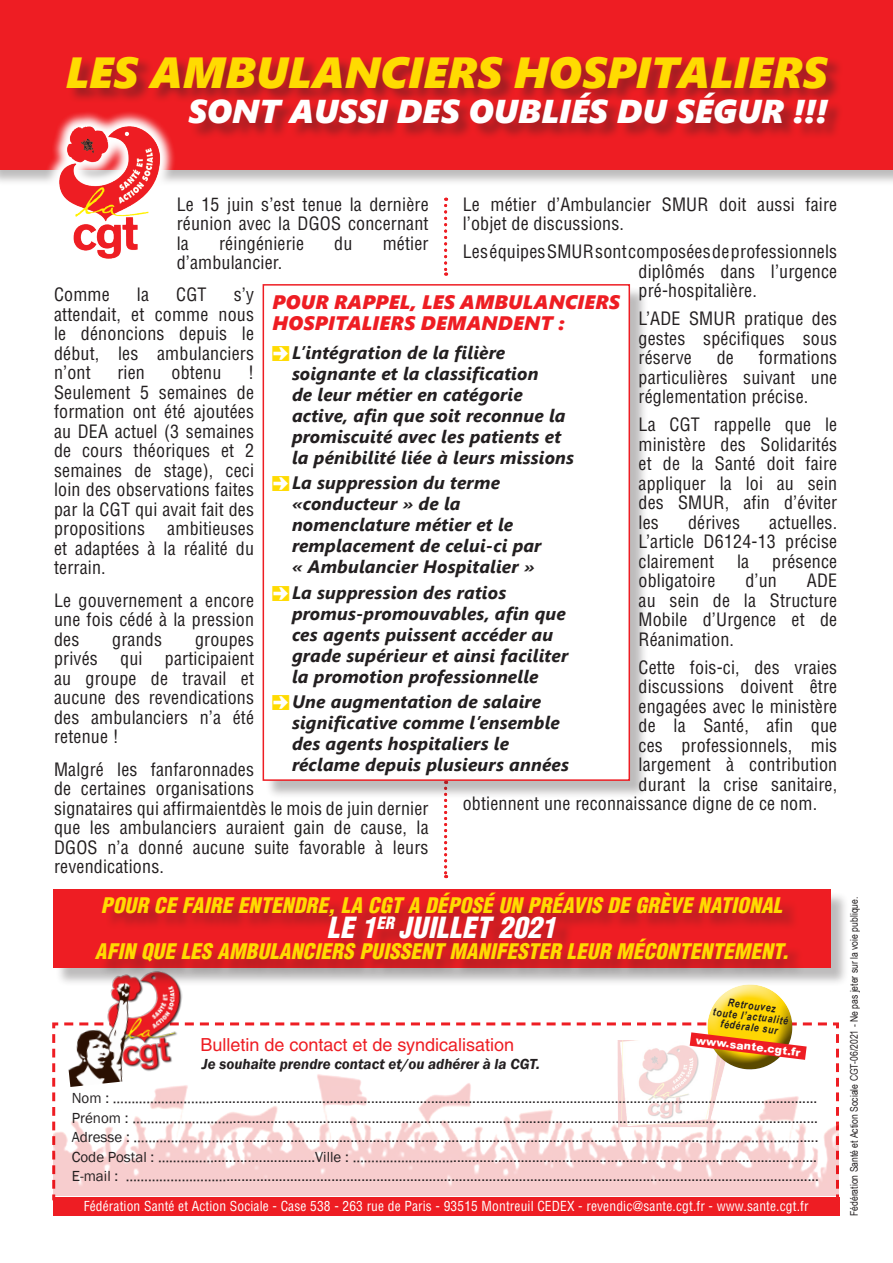
<style>
.page{position:relative;width:893px;height:1263px;background:#fff}
.page>*{position:absolute;margin:0;border:0;box-sizing:border-box;transform-origin:0 0}
.Txt_courant_1{font:italic 43.5px "Segoe UI Black";color:#ffdb01}
.Txt_courant_1-2{font:italic 33px "Segoe UI Black";color:#fff}
.txt_courant{font:italic 900 condensed 28.5px "Helvetica LT Std";letter-spacing:.01em;color:#fff}
.txt_courant-2{font:italic 900 condensed 21px "Helvetica LT Std";letter-spacing:.01em;color:#ffdb01}
.txt_courant-3{font:italic 19.5px/21px "Segoe UI Black";letter-spacing:.01em;color:#ee1d23}
.txt_courant-4{font:condensed 18px/19.5px "Helvetica LT Std";letter-spacing:.01em;color:#231f20;text-align:justify}
.txt_courant-5{font:italic 700 18px/21px "Segoe UI";letter-spacing:.01em;color:#231f20}
.t1{font:18px "Helvetica LT Std";color:#ee1d23}
.t2{font:15px "Franklin Gothic";color:#231f20}
.t3{font:italic 600 15px "Franklin Gothic";color:#231f20}
.txt_courant-6{font:condensed 13.5px "Helvetica LT Std";letter-spacing:.01em;color:#fff}
.txt_courant-7{font:italic 700 10.8px/10.8px "Arial Narrow";color:#231f20;text-align:center}
.txt_courant-8{font:900 10.8px "Arial";color:#fff}
.t4{font:10.5px "Arial Narrow";color:#231f20}
.s1{font-family:"Pointers";font-weight:400;font-style:normal;color:#ffdb01}
</style>
<div class="page">
<svg style="left:444px;top:198px;width:3px;height:78px"></svg>
<svg style="left:444px;top:799px;width:3px;height:79px"></svg>
<div style="left:53px;top:1197px;width:786px;height:19px;background:#ee1d23"></div>
<div style="left:0;top:0;width:893px;height:186px;background:#231f20;opacity:.3"></div>
<div style="left:0;top:0;width:893px;height:169px;background:#ee1d23"></div>
<img style="left:53px;top:1041px;width:785px;height:155px">
<svg style="left:43px;top:118px;width:133px;height:68px"></svg>
<img style="left:54px;top:121px;width:114px;height:138px">
<div style="left:67px;top:56px;width:777px;height:85px;background:#231f20;opacity:.4"></div>
<svg style="left:191px;top:987px;width:636px;height:88px"></svg>
<div style="left:265px;top:286px;width:384px;height:513px;background:#231f20;opacity:.3"></div>
<div style="left:263px;top:285px;width:366px;height:495px;background:#fff"></div>
<div style="left:263px;top:284px;width:367px;height:497px;border:2px solid #ee1d23"></div>
<img style="left:59px;top:987px;width:132px;height:100px">
<div style="left:55px;top:891px;width:794px;height:96px;background:#231f20;opacity:.3"></div>
<div style="left:53px;top:889px;width:778px;height:79px;background:#ee1d23"></div>
<div style="left:98px;top:895px;width:708px;height:84px;background:#231f20;opacity:.3"></div>
<p class="Txt_courant_1" style="left:66px;top:39px;width:763px">LES AMBULANCIERS HOSPITALIERS</p>
<p class="Txt_courant_1-2" style="left:188px;top:86px;width:641px">SONT AUSSI DES OUBLIÉS DU SÉGUR !!!</p>
<p class="txt_courant-4" style="left:177px;top:194px;width:253px">Le 15 juin s’est tenue la dernière réunion avec la DGOS concernant la</p>
<p class="txt_courant-4" style="left:463px;top:194px;width:376px">Le métier d’Ambulancier SMUR doit aussi faire l’objet de discussions.</p>
<p class="txt_courant-4" style="left:639px;top:242px;width:200px;text-indent:-176px">Les équipes SMUR sont composées de professionnels diplômés dans l’urgence pré-hospitalière.</p>
<p class="txt_courant-4" style="left:639px;top:309px;width:200px">L’ADE SMUR pratique des gestes spécifiques sous réserve</p>
<p class="txt_courant-4" style="left:219px;top:233px;width:86px">réingénierie</p>
<p class="txt_courant-4" style="left:334px;top:233px;width:20px">du</p>
<p class="txt_courant-4" style="left:383px;top:233px;width:47px">métier</p>
<p class="txt_courant-4" style="left:177px;top:253px;width:107px">d’ambulancier.</p>
<p class="txt_courant-4" style="left:54px;top:285px;width:57px">Comme</p>
<p class="txt_courant-4" style="left:137px;top:285px;width:14px">la</p>
<p class="txt_courant-4" style="left:176px;top:285px;width:32px">CGT</p>
<p class="txt_courant-4" style="left:54px;top:285px;width:202px;text-indent:180px">s’y attendait, et comme nous le dénoncions depuis le début, les ambulanciers n’ont</p>
<p class="txt_courant-3" style="left:273px;top:290px;width:349px">POUR RAPPEL, LES AMBULANCIERS<br>HOSPITALIERS DEMANDENT :</p>
<p class="txt_courant-5" style="left:292px;top:339px;width:284px;text-indent:-19px"><span class="s1">[</span>L’intégration de la filière soignante et la classification<br>de leur métier en catégorie active, afin que soit reconnue la promiscuité avec les patients et la pénibilité liée à leurs missions</p>
<p class="txt_courant-5" style="left:292px;top:470px;width:251px;text-indent:-19px"><span class="s1">[</span>La suppression du terme «conducteur » de la nomenclature métier et le remplacement de celui-ci par « Ambulancier Hospitalier »</p>
<p class="txt_courant-5" style="left:292px;top:579px;width:278px;text-indent:-19px"><span class="s1">[</span>La suppression des ratios promus-promouvables, afin que ces agents puissent accéder au grade supérieur et ainsi faciliter la promotion professionnelle</p>
<p class="txt_courant-5" style="left:292px;top:688px;width:278px;text-indent:-19px"><span class="s1">[</span>Une augmentation de salaire significative comme l’ensemble des agents hospitaliers le réclame depuis plusieurs années</p>
<p class="txt_courant-4" style="left:639px;top:348px;width:200px;text-indent:120px">formations particulières suivant une réglementation précise.</p>
<p class="txt_courant-4" style="left:639px;top:415px;width:200px">La CGT rappelle que le ministère des Solidarités et de la Santé doit faire appliquer la loi au sein des SMUR, afin d’éviter les</p>
<p class="txt_courant-4" style="left:717px;top:348px;width:19px">de</p>
<p class="txt_courant-4" style="left:54px;top:363px;width:202px;text-indent:194px">!<br>Seulement 5 semaines de formation ont été ajoutées au DEA actuel (3 semaines de cours théoriques et 2 semaines de stage), ceci loin des observations faites par la CGT qui avait fait des propositions ambitieuses et adaptées à la réalité du terrain.</p>
<p class="txt_courant-4" style="left:54px;top:590px;width:202px">Le gouvernement a encore une fois cédé à la pression des</p>
<p class="txt_courant-4" style="left:117px;top:363px;width:29px">rien</p>
<p class="txt_courant-4" style="left:172px;top:363px;width:51px">obtenu</p>
<p class="txt_courant-4" style="left:688px;top:512px;width:54px">dérives</p>
<p class="txt_courant-4" style="left:639px;top:512px;width:200px;text-indent:131px">actuelles.<br>L’article D6124-13 précise clairement</p>
<p class="txt_courant-4" style="left:737px;top:551px;width:14px">la</p>
<p class="txt_courant-4" style="left:772px;top:551px;width:67px">présence</p>
<p class="txt_courant-4" style="left:639px;top:571px;width:200px;text-indent:168px">ADE au sein de la Structure Mobile d’Urgence et de Réanimation.</p>
<p class="txt_courant-4" style="left:639px;top:657px;width:200px">Cette fois-ci, des vraies</p>
<p class="txt_courant-4" style="left:639px;top:677px;width:200px">discussions doivent être</p>
<p class="txt_courant-4" style="left:639px;top:696px;width:200px">engagées avec le ministère</p>
<p class="txt_courant-4" style="left:639px;top:716px;width:200px">de la Santé, afin que</p>
<p class="txt_courant-4" style="left:639px;top:735px;width:200px">ces professionnels, mis</p>
<p class="txt_courant-4" style="left:639px;top:755px;width:200px">largement à contribution</p>
<p class="txt_courant-4" style="left:639px;top:774px;width:200px">durant la crise sanitaire,</p>
<p class="txt_courant-4" style="left:463px;top:794px;width:356px">obtiennent une reconnaissance digne de ce nom.</p>
<p class="txt_courant-4" style="left:639px;top:571px;width:78px">obligatoire</p>
<p class="txt_courant-4" style="left:745px;top:571px;width:33px">d’un</p>
<p class="txt_courant-4" style="left:112px;top:629px;width:51px">grands</p>
<p class="txt_courant-4" style="left:54px;top:629px;width:202px;text-indent:141px">groupes privés qui participaient au groupe de travail et aucune des revendications des ambulanciers n’a été retenue !</p>
<p class="txt_courant-4" style="left:54px;top:759px;width:376px;text-align:left">Malgré les fanfaronnades<br>de certaines organisations<br>signataires qui affirmaientdès le mois de juin dernier que les ambulanciers auraient gain de cause, la DGOS n’a donné aucune suite favorable à leurs revendications.</p>
<p class="txt_courant-2" style="left:101px;top:892px;width:683px">POUR CE FAIRE ENTENDRE, LA CGT A DÉPOSÉ UN PRÉAVIS DE GRÈVE NATIONAL</p>
<p class="txt_courant" style="left:327px;top:910px;width:231px">LE 1<sup>ER</sup> JUILLET 2021</p>
<p class="txt_courant-2" style="left:95px;top:938px;width:695px">AFIN QUE LES AMBULANCIERS PUISSENT MANIFESTER LEUR MÉCONTENTEMENT.</p>
<p class="t1" style="left:200px;top:1034px;width:315px">Bulletin de contact et de syndicalisation</p>
<p class="t3" style="left:202px;top:1054px;width:340px">Je souhaite prendre contact et/ou adhérer à la CGT.</p>
<p class="txt_courant-7" style="left:715px;top:995px;width:77px;rotate:7deg">Retrouvez<br>toute l’actualité fédérale sur</p>
<p class="txt_courant-8" style="left:697px;top:1032px;width:107px;rotate:7deg">www.sante.cgt.fr</p>
<p class="t2" style="left:72px;top:1089px;width:747px">Nom : ……………………….................................................................................................................................................................</p>
<p class="t2" style="left:72px;top:1108px;width:748px">Prénom : ………………………............................................................................................................................................................</p>
<p class="t2" style="left:72px;top:1128px;width:748px">Adresse : ………………………............................................................................................................................……………………….....</p>
<p class="t2" style="left:72px;top:1147px;width:747px">Code Postal : ……………...........................Ville : ……………………….................................................................................................</p>
<p class="t2" style="left:72px;top:1167px;width:749px">E-mail : ………………………..............................................................................................................................................................</p>
<p class="txt_courant-6" style="left:84px;top:1198px;width:726px">Fédération Santé et Action Sociale - Case 538 - 263 rue de Paris - 93515 Montreuil CEDEX - revendic@sante.cgt.fr - www.sante.cgt.fr</p>
<p class="t4" style="left:846px;top:1216px;width:321px;rotate:-90deg">Fédération Santé et Action Sociale CGT-06/2021 - Ne pas jeter sur la voie publique.</p>
</div>
